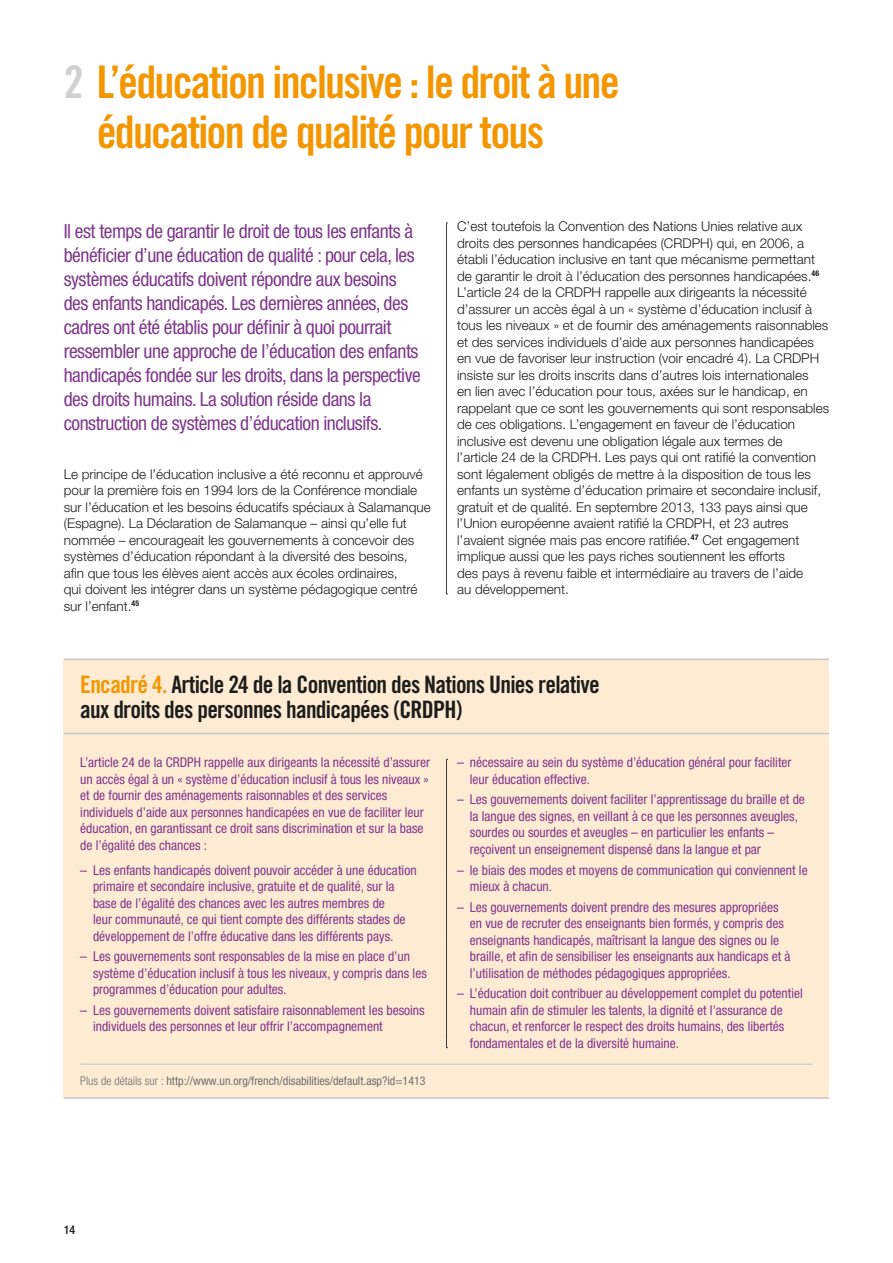
<style>
.page{position:relative;width:893px;height:1263px;background:#fff}
.page>*{position:absolute;margin:0;border:0;box-sizing:border-box;transform-origin:0 0}
.t1{font:45px/49.5px "Trade Gothic Bold Cond Twenty";letter-spacing:-.04em;color:#f49600}
.t2{font:24px/24.8px "Trade Gothic Bold Cond Twenty";letter-spacing:-.03em;color:#1d1d1b}
.t3{font:condensed 19.5px/24px "Helvetica Neue LT Std";letter-spacing:-.025em;color:#80388d}
.t4{font:condensed 13.5px/16.5px "Helvetica Neue LT Std";color:#80388d}
.t5{font:300 13.5px/16.5px "Helvetica Neue LT Std";color:#1d1d1b}
.t6{font:condensed 12px "Helvetica Neue LT Std";color:#706f6f}
.t7{font:500 condensed 12px "Helvetica Neue LT Std";color:#1d1d1b}
.s1{color:#d0d0d0}
.s2{color:#f49600}
.s3{font-weight:300}
</style>
<div class="page">
<div style="left:64px;top:660px;width:765px;height:437px;background:#feebd3"></div>
<hr style="left:64px;top:659px;width:765px;height:1px;background:#c6c6c6">
<hr style="left:64px;top:733px;width:765px;height:1px;background:#c6c6c6">
<hr style="left:80px;top:1064px;width:733px;height:1px;background:#c6c6c6">
<hr style="left:64px;top:1097px;width:765px;height:2px;background:#c6c6c6">
<svg style="left:446px;top:223px;width:1px;height:372px"></svg>
<svg style="left:446px;top:759px;width:1px;height:289px"></svg>
<h1 class="t1" style="left:97px;top:57px;width:524px;text-indent:-33px"><span class="s1">2</span> L’éducation inclusive : le droit à une éducation de qualité pour tous</h1>
<p class="t3" style="left:64px;top:219px;width:358px">Il est temps de garantir le droit de tous les enfants à bénéficier d’une éducation de qualité : pour cela, les systèmes éducatifs doivent répondre aux besoins des enfants handicapés. Les dernières années, des cadres ont été établis pour définir à quoi pourrait ressembler une approche de l’éducation des enfants handicapés fondée sur les droits, dans la perspective des droits humains. La solution réside dans la construction de systèmes d’éducation inclusifs.</p>
<p class="t5" style="left:64px;top:465px;width:369px">Le principe de l’éducation inclusive a été reconnu et approuvé pour la première fois en 1994 lors de la Conférence mondiale sur l’éducation et les besoins éducatifs spéciaux à Salamanque (Espagne). La Déclaration de Salamanque – ainsi qu’elle fut nommée – encourageait les gouvernements à concevoir des systèmes d’éducation répondant à la diversité des besoins, afin que tous les élèves aient accès aux écoles ordinaires,<br>qui doivent les intégrer dans un système pédagogique centré sur l’enfant.<sup>45</sup></p>
<p class="t5" style="left:457px;top:218px;width:374px">C’est toutefois la Convention des Nations Unies relative aux droits des personnes handicapées (CRDPH) qui, en 2006, a établi l’éducation inclusive en tant que mécanisme permettant de garantir le droit à l’éducation des personnes handicapées.<sup>46<br></sup>L’article 24 de la CRDPH rappelle aux dirigeants la nécessité d’assurer un accès égal à un « système d’éducation inclusif à tous les niveaux » et de fournir des aménagements raisonnables et des services individuels d’aide aux personnes handicapées en vue de favoriser leur instruction (voir encadré 4). La CRDPH insiste sur les droits inscrits dans d’autres lois internationales<br>en lien avec l’éducation pour tous, axées sur le handicap, en rappelant que ce sont les gouvernements qui sont responsables de ces obligations. L’engagement en faveur de l’éducation inclusive est devenu une obligation légale aux termes de<br>l’article 24 de la CRDPH. Les pays qui ont ratifié la convention sont légalement obligés de mettre à la disposition de tous les enfants un système d’éducation primaire et secondaire inclusif, gratuit et de qualité. En septembre 2013, 133 pays ainsi que l’Union européenne avaient ratifié la CRDPH, et 23 autres l’avaient signée mais pas encore ratifiée.<sup>47</sup> Cet engagement implique aussi que les pays riches soutiennent les efforts<br>des pays à revenu faible et intermédiaire au travers de l’aide<br>au développement.</p>
<h2 class="t2" style="left:80px;top:672px;width:521px"><span class="s2">Encadré 4.</span> Article 24 de la Convention des Nations Unies relative aux droits des personnes handicapées (CRDPH)</h2>
<p class="t4" style="left:80px;top:754px;width:351px">L’article 24 de la CRDPH rappelle aux dirigeants la nécessité d’assurer un accès égal à un « système d’éducation inclusif à tous les niveaux » et de fournir des aménagements raisonnables et des services individuels d’aide aux personnes handicapées en vue de faciliter leur éducation, en garantissant ce droit sans discrimination et sur la base de l’égalité des chances :</p>
<p class="t4" style="left:93px;top:861px;width:325px;text-indent:-13px">– Les enfants handicapés doivent pouvoir accéder à une éducation primaire et secondaire inclusive, gratuite et de qualité, sur la base de l’égalité des chances avec les autres membres de<br>leur communauté, ce qui tient compte des différents stades de développement de l’offre éducative dans les différents pays.</p>
<p class="t4" style="left:93px;top:948px;width:335px;text-indent:-13px">– Les gouvernements sont responsables de la mise en place d’un système d’éducation inclusif à tous les niveaux, y compris dans les programmes d’éducation pour adultes.</p>
<p class="t4" style="left:93px;top:1002px;width:333px;text-indent:-13px">– Les gouvernements doivent satisfaire raisonnablement les besoins individuels des personnes et leur offrir l’accompagnement</p>
<p class="t4" style="left:470px;top:754px;width:323px;text-indent:-13px">– nécessaire au sein du système d’éducation général pour faciliter leur éducation effective.</p>
<p class="t4" style="left:470px;top:791px;width:337px;text-indent:-13px">– Les gouvernements doivent faciliter l’apprentissage du braille et de la langue des signes, en veillant à ce que les personnes aveugles, sourdes ou sourdes et aveugles – en particulier les enfants – reçoivent un enseignement dispensé dans la langue et par</p>
<p class="t4" style="left:470px;top:861px;width:339px;text-indent:-13px">– le biais des modes et moyens de communication qui conviennent le mieux à chacun.</p>
<p class="t4" style="left:470px;top:898px;width:322px;text-indent:-13px">– Les gouvernements doivent prendre des mesures appropriées en vue de recruter des enseignants bien formés, y compris des enseignants handicapés, maîtrisant la langue des signes ou le braille, et afin de sensibiliser les enseignants aux handicaps et à l’utilisation de méthodes pédagogiques appropriées.</p>
<p class="t4" style="left:470px;top:985px;width:334px;text-indent:-13px">– L’éducation doit contribuer au développement complet du potentiel humain afin de stimuler les talents, la dignité et l’assurance de chacun, et renforcer le respect des droits humains, des libertés fondamentales et de la diversité humaine.</p>
<p class="t6" style="left:80px;top:1074px;width:347px"><span class="s3">Plus de détails sur :</span> http://www.un.org/french/disabilities/default.asp?id=1413</p>
<p class="t7" style="left:64px;top:1222px;width:13px">14</p>
</div>
